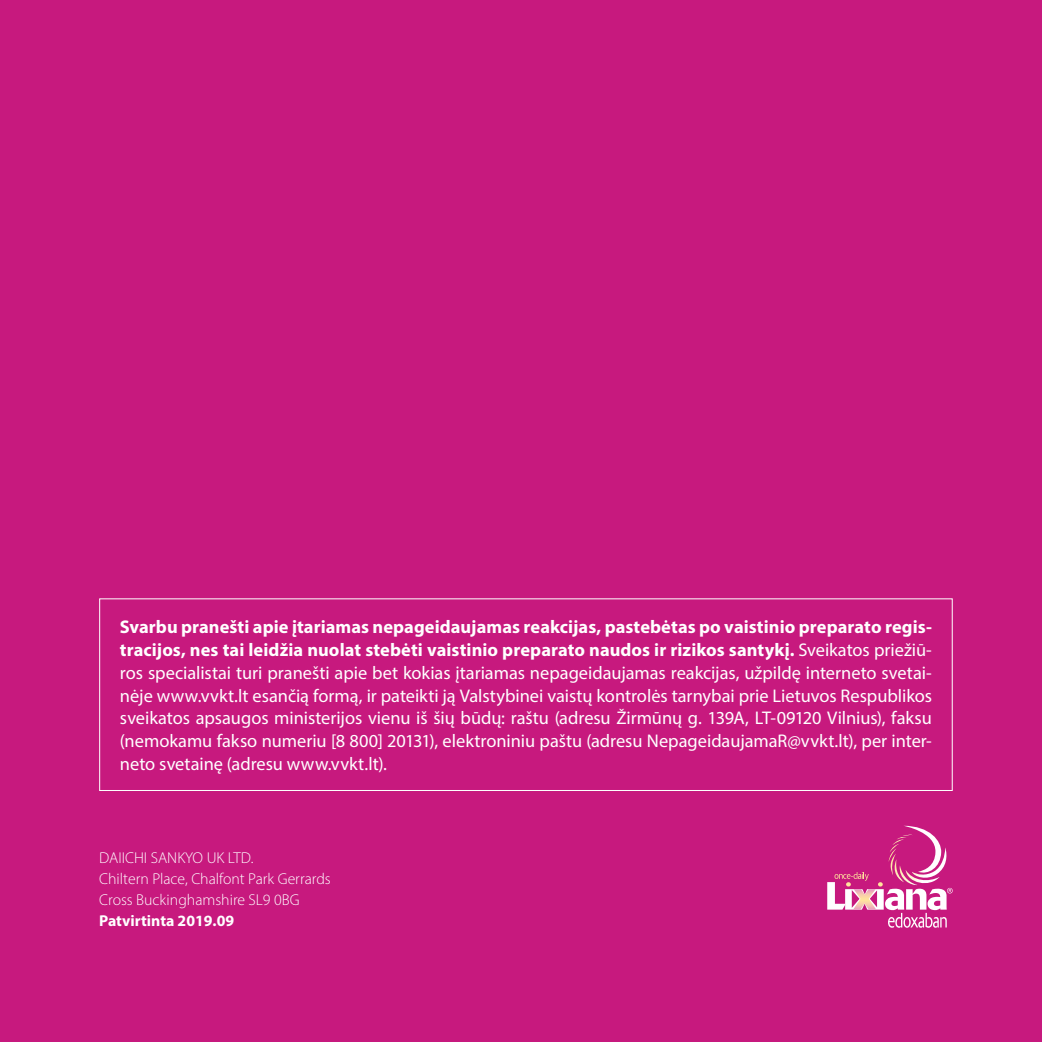
<style>
.page{position:relative;width:1042px;height:1042px;background:#c7197e}
.page>*{position:absolute;margin:0;border:0;box-sizing:border-box;transform-origin:0 0}
.t1{font:18.38px/22.8px "Myriad Pro";color:#fff;text-align:justify}
.t2{font:300 15.75px/21px "Myriad Pro";color:#fff}
.t3{font:700 15.75px "Myriad Pro";color:#fff}
.s1{font-weight:700}
</style>
<div class="page">
<svg style="left:827px;top:826px;width:125px;height:102px"></svg>
<div style="left:99px;top:598px;width:853px;height:193px;border:1px solid #fff"></div>
<p class="t1" style="left:120px;top:615px;width:813px"><span class="s1">Svarbu pranešti apie įtariamas nepageidaujamas reakcijas, pastebėtas po vaistinio preparato regis&shy;tracijos, nes tai leidžia nuolat stebėti vaistinio preparato naudos ir rizikos santykį.</span> Sveikatos priežiū&shy;ros specialistai turi pranešti apie bet kokias įtariamas nepageidaujamas reakcijas, užpildę interneto svetai&shy;nėje www.vvkt.lt esančią formą, ir pateikti ją Valstybinei vaistų kontrolės tarnybai prie Lietuvos Respublikos sveikatos apsaugos ministerijos vienu iš šių būdų: raštu (adresu Žirmūnų g. 139A, LT-09120 Vilnius), faksu (nemokamu fakso numeriu [8 800] 20131), elektroniniu paštu (adresu NepageidaujamaR@vvkt.lt), per inter&shy;neto svetainę (adresu www.vvkt.lt).</p>
<p class="t2" style="left:99px;top:847px;width:233px">DAIICHI SANKYO UK LTD.<br>Chiltern Place, Chalfont Park Gerrards<br>Cross Buckinghamshire SL9 0BG</p>
<p class="t3" style="left:99px;top:911px;width:136px">Patvirtinta 2019.09</p>
</div>
